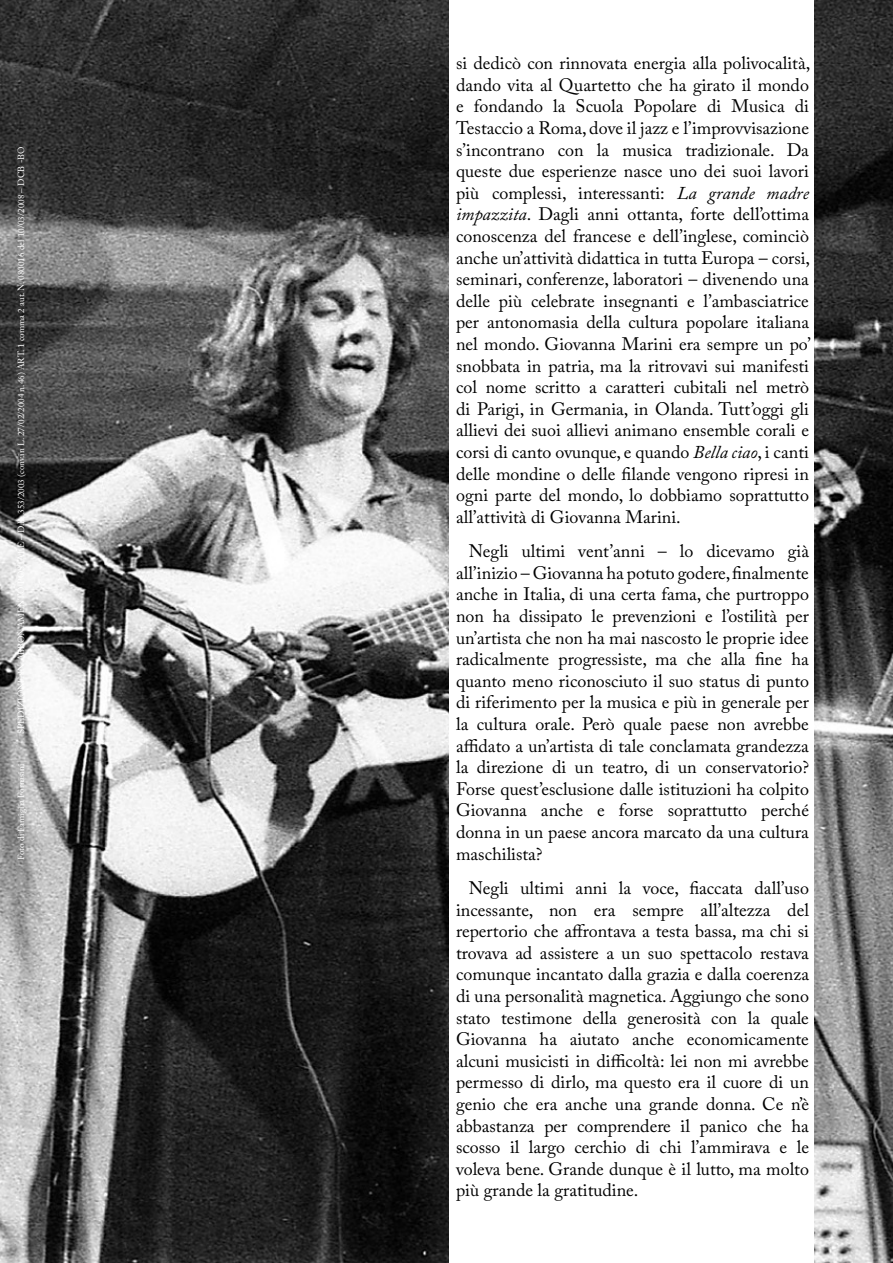
<style>
.page{position:relative;width:893px;height:1263px;background:#fff}
.page>*{position:absolute;margin:0;border:0;box-sizing:border-box;transform-origin:0 0}
.t1{font:18px/21.6px "Adobe Caslon Pro";color:#000;text-align:justify}
.t2{font:18px "Minion Pro";color:#000}
.t3{font:9px "Adobe Caslon Pro";color:#fff}
.s1{font-style:italic}
</style>
<div class="page">
<img style="left:0;top:0;width:893px;height:1263px">
<div style="left:450px;top:0;width:364px;height:1263px;background:#fff"></div>
<p class="t3" style="left:16px;top:734px;width:589px;rotate:-90deg">SPEDIZIONE IN ABBONAMENTO POSTALE – D.L. 353/2003 (conv.in L. 27/02/2004 n.46) ART. 1 comma 2 aut. N. 080016 del 10/03/2008 – DCB -BO</p>
<p class="t3" style="left:16px;top:860px;width:98px;rotate:-90deg">Foto di Famiglia Fornasini</p>
<p class="t1" style="left:456px;top:52px;width:356px">si dedicò con rinnovata energia alla polivocalità, dando vita al Quartetto che ha girato il mondo e fondando la Scuola Popolare di Musica di Testaccio a Roma, dove il jazz e l’improvvisazione s’incontrano con la musica tradizionale. Da queste due esperienze nasce uno dei suoi lavori più complessi, interessanti: <span class="s1">La grande madre impazzita</span>. Dagli anni ottanta, forte dell’ottima conoscenza del francese e dell’inglese, cominciò anche un’attività didattica in tutta Europa – corsi, seminari, conferenze, laboratori – divenendo una delle più celebrate insegnanti e l’ambasciatrice per antonomasia della cultura popolare italiana nel mondo. Giovanna Marini era sempre un po’ snobbata in patria, ma la ritrovavi sui manifesti col nome scritto a caratteri cubitali nel metrò di Parigi, in Germania, in Olanda. Tutt’oggi gli allievi dei suoi allievi animano ensemble corali e corsi di canto ovunque, e quando <span class="s1">Bella ciao</span>, i canti delle mondine o delle filande vengono ripresi in ogni parte del mondo, lo dobbiamo soprattutto all’attività di Giovanna Marini.</p>
<p class="t1" style="left:456px;top:540px;width:354px;text-indent:13px">Negli ultimi vent’anni – lo dicevamo già all’inizio – Giovanna ha potuto godere, finalmente anche in Italia, di una certa fama, che purtroppo non ha dissipato le prevenzioni e l’ostilità per un’artista che non ha mai nascosto le proprie idee radicalmente progressiste, ma che alla fine ha quanto meno riconosciuto il suo status di punto di riferimento per la musica e più in generale per la cultura orale. Però quale paese non avrebbe affidato a un’artista di tale conclamata grandezza la direzione di un teatro, di un conservatorio?<br>Forse quest’esclusione dalle istituzioni ha colpito Giovanna anche e forse soprattutto perché donna in un paese ancora marcato da una cultura maschilista?</p>
<p class="t1" style="left:456px;top:877px;width:354px;text-indent:13px">Negli ultimi anni la voce, fiaccata dall’uso incessante, non era sempre all’altezza del repertorio che affrontava a testa bassa, ma chi si trovava ad assistere a un suo spettacolo restava comunque incantato dalla grazia e dalla coerenza di una personalità magnetica. Aggiungo che sono stato testimone della generosità con la quale Giovanna ha aiutato anche economicamente alcuni musicisti in difficoltà: lei non mi avrebbe permesso di dirlo, ma questo era il cuore di un genio che era anche una grande donna. Ce n’è abbastanza per comprendere il panico che ha scosso il largo cerchio di chi l’ammirava e le voleva bene. Grande dunque è il lutto, ma molto più grande la gratitudine.</p>
<p class="t2" style="left:446px;top:1194px;width:19px">32</p>
</div>
